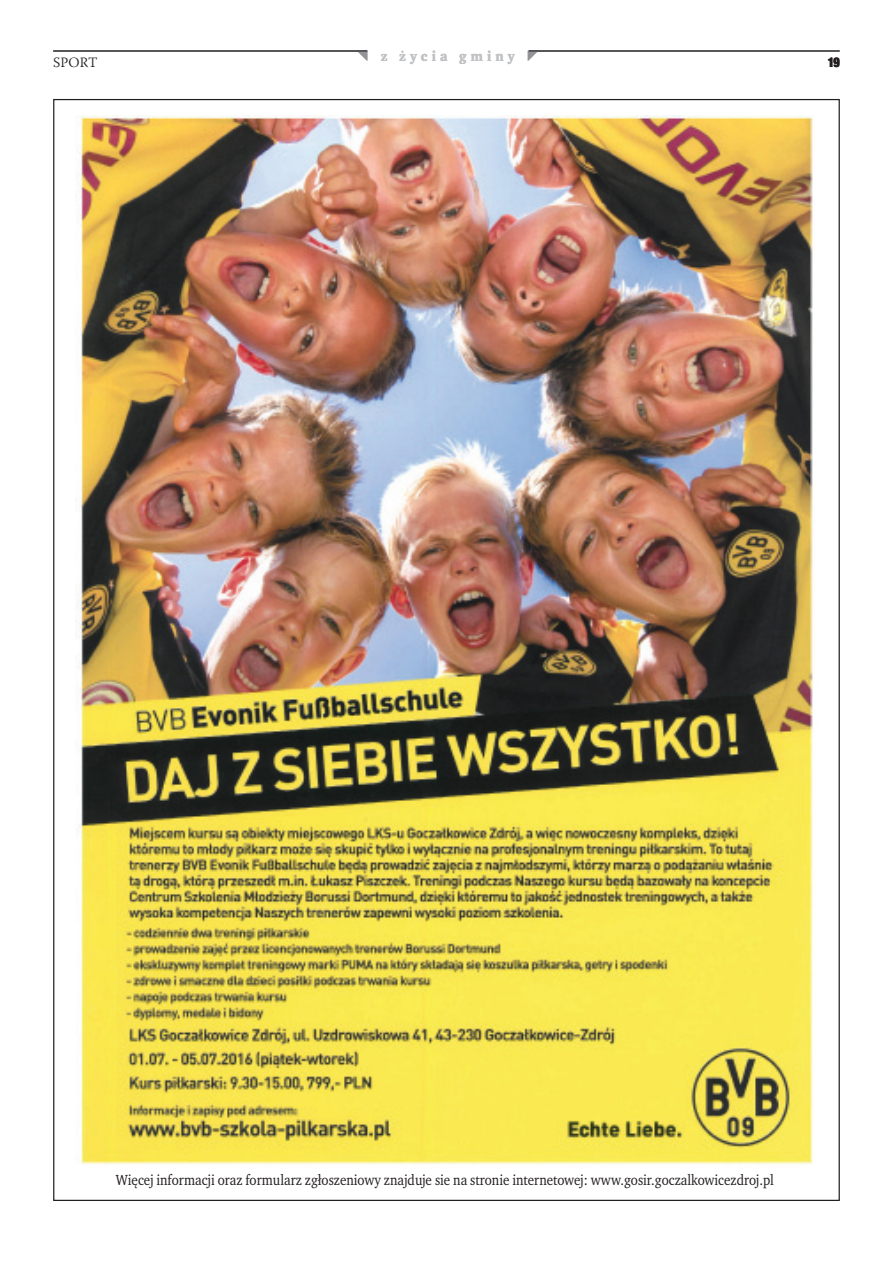
<style>
.page{position:relative;width:893px;height:1263px;background:#fff}
.page>*{position:absolute;margin:0;border:0;box-sizing:border-box;transform-origin:0 0}
.t1{font:15px "Wro Text";color:#231f20;scale:.93 1}
.t2{font:700 14.25px "Wro Text";letter-spacing:.29em;color:#c1c2c4}
.t3{font:300 14.25px "Warnock Pro";color:#231f20}
.t4{font:700 14.25px "Wro Head";color:#231f20}
</style>
<div class="page">
<hr style="left:53px;top:51px;width:314px;height:1px;background:#231f20">
<hr style="left:529px;top:51px;width:311px;height:1px;background:#231f20">
<img style="left:76px;top:115px;width:737px;height:1049px">
<p class="t3" style="left:53px;top:53px;width:26px">SPORT</p>
<p class="t2" style="left:381px;top:47px;width:135px">z życia gminy</p>
<p class="t4" style="left:828px;top:53px;width:14px">19</p>
<p class="t1" style="left:116px;top:1171px;width:709px">Więcej informacji oraz formularz zgłoszeniowy znajduje sie na stronie internetowej: www.gosir.goczalkowicezdroj.pl</p>
</div>
